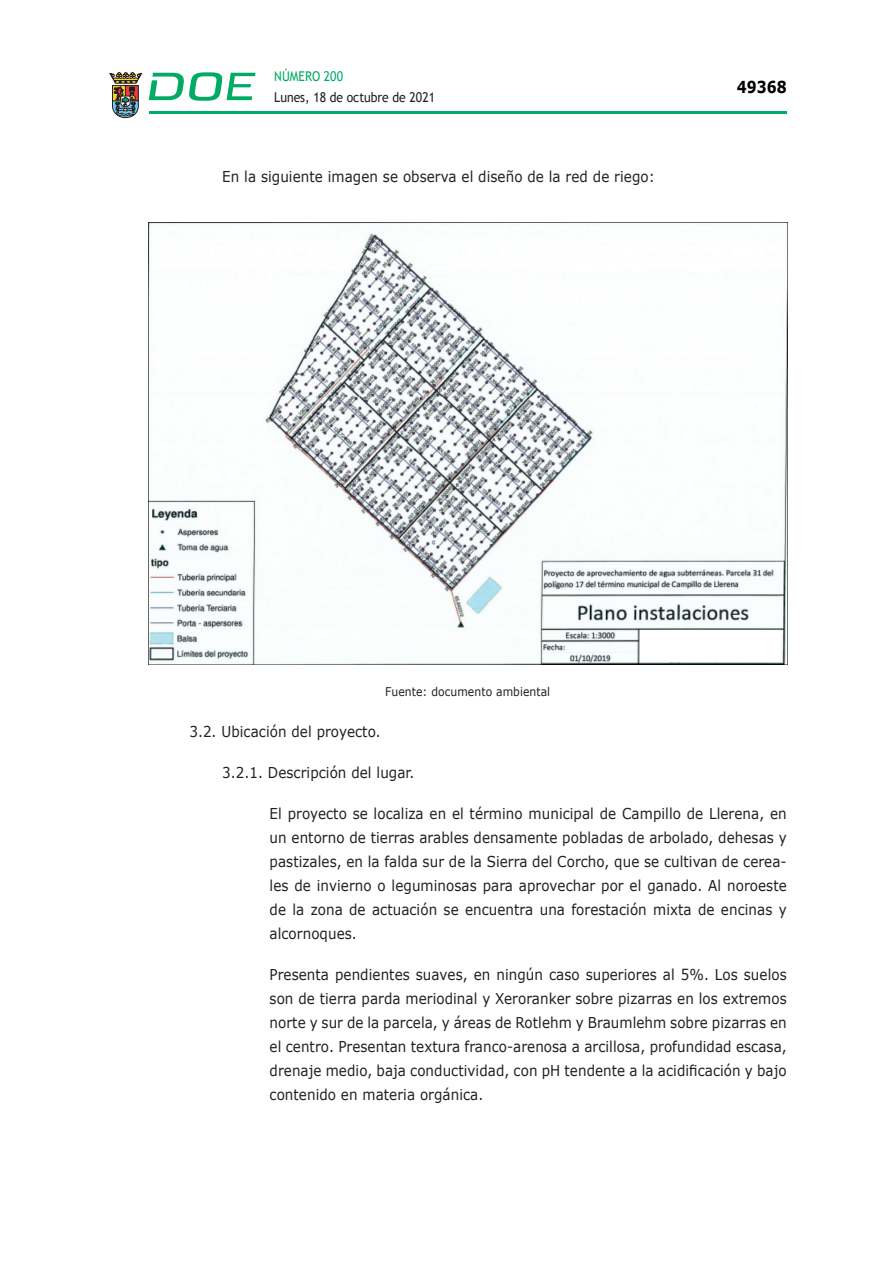
<style>
.page{position:relative;width:893px;height:1263px;background:#fff}
.page>*{position:absolute;margin:0;border:0;box-sizing:border-box;transform-origin:0 0}
.t1{font:700 16.5px "Verdana";color:#000;scale:.85 1}
.CUERPO_DE_TEXTO{font:15px/24px "Verdana";letter-spacing:.005em;color:#231f20;text-align:justify;scale:.9 1}
.t2{font:13.5px "Trebuchet MS";color:#231f20;scale:.9 1}
.t3{font:13.5px "Trebuchet MS";color:#00ab67;scale:.9 1}
.CUERPO_DE_TEXTO-2{font:12px "Verdana";letter-spacing:.005em;color:#231f20;scale:.9 1}
</style>
<div class="page">
<hr style="left:149px;top:111px;width:638px;height:3px;background:#00ab66">
<svg style="left:109px;top:72px;width:33px;height:46px"></svg>
<svg style="left:149px;top:72px;width:106px;height:29px"></svg>
<img style="left:149px;top:223px;width:639px;height:441px">
<div style="left:640px;top:630px;width:140px;height:32px;background:#fff"></div>
<p class="t3" style="left:274px;top:67px;width:78px">NÚMERO 200</p>
<p class="t2" style="left:274px;top:88px;width:180px">Lunes, 18 de octubre de 2021</p>
<p class="CUERPO_DE_TEXTO" style="left:222px;top:164px;width:482px">En la siguiente imagen se observa el diseño de la red de riego:</p>
<p class="t1" style="left:737px;top:75px;width:60px">49368</p>
<p class="CUERPO_DE_TEXTO-2" style="left:385px;top:683px;width:185px">Fuente: documento ambiental</p>
<p class="CUERPO_DE_TEXTO" style="left:189px;top:719px;width:214px">3.2. Ubicación del proyecto.</p>
<p class="CUERPO_DE_TEXTO" style="left:222px;top:760px;width:215px">3.2.1. Descripción del lugar.</p>
<p class="CUERPO_DE_TEXTO" style="left:270px;top:801px;width:576px">El proyecto se localiza en el término municipal de Campillo de Llerena, en un entorno de tierras arables densamente pobladas de arbolado, dehesas y pastizales, en la falda sur de la Sierra del Corcho, que se cultivan de cerea&shy;les de invierno o leguminosas para aprovechar por el ganado. Al noroeste de la zona de actuación se encuentra una forestación mixta de encinas y alcornoques.</p>
<p class="CUERPO_DE_TEXTO" style="left:270px;top:962px;width:576px">Presenta pendientes suaves, en ningún caso superiores al 5%. Los suelos son de tierra parda meriodinal y Xeroranker sobre pizarras en los extremos norte y sur de la parcela, y áreas de Rotlehm y Braumlehm sobre pizarras en el centro. Presentan textura franco-arenosa a arcillosa, profundidad escasa, drenaje medio, baja conductividad, con pH tendente a la acidificación y bajo contenido en materia orgánica.</p>
</div>
